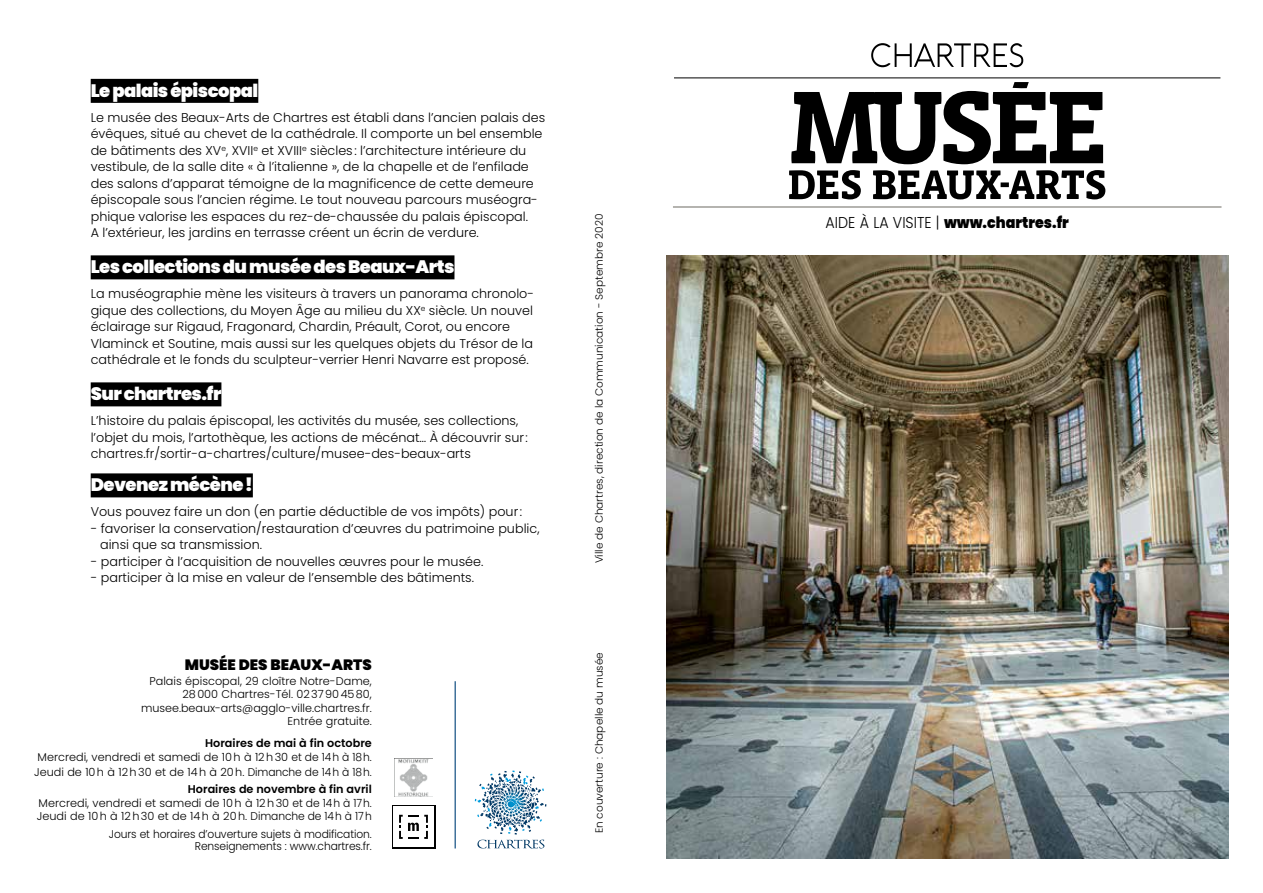
<style>
.page{position:relative;width:1263px;height:893px;background:#fff}
.page>*{position:absolute;margin:0;border:0;box-sizing:border-box;transform-origin:0 0}
.t1{font:900 18px "Poppins";letter-spacing:-.03em;color:#fff}
.t2{font:900 15.75px "Poppins";color:#000;scale:.91 1}
.t3{font:900 15px "Poppins";color:#000}
.t4{font:300 12.75px/16.5px "Poppins";color:#000}
.t5{font:300 11.25px/13.5px "Poppins";color:#000;text-align:right}
.t6{font:300 11.25px/11.7px "Poppins";color:#000;text-align:right;scale:.95 1}
.t7{font:600 11.25px "Poppins";color:#000}
.t8{font:300 10.5px "Poppins";color:#000}
.s1{font-weight:300}
</style>
<div class="page">
<img style="left:666px;top:255px;width:562px;height:604px">
<div style="left:91px;top:79px;width:167px;height:24px;background:#000"></div>
<div style="left:91px;top:255px;width:363px;height:24px;background:#000"></div>
<div style="left:91px;top:382px;width:130px;height:24px;background:#000"></div>
<div style="left:91px;top:473px;width:162px;height:24px;background:#000"></div>
<hr style="left:673px;top:207px;width:548px;height:1px;background:#6c6961">
<svg style="left:871px;top:43px;width:152px;height:24px"></svg>
<hr style="left:674px;top:78px;width:546px;height:1px;background:#000">
<svg style="left:791px;top:82px;width:312px;height:82px"></svg>
<svg style="left:789px;top:170px;width:316px;height:29px"></svg>
<svg style="left:399px;top:815px;width:29px;height:24px"></svg>
<svg style="left:394px;top:758px;width:39px;height:39px"></svg>
<img style="left:394px;top:759px;width:38px;height:37px">
<svg style="left:477px;top:840px;width:67px;height:8px"></svg>
<svg style="left:475px;top:799px;width:6px;height:4px"></svg>
<svg style="left:487px;top:808px;width:3px;height:4px"></svg>
<svg style="left:508px;top:827px;width:4px;height:7px"></svg>
<svg style="left:533px;top:818px;width:9px;height:4px"></svg>
<svg style="left:498px;top:770px;width:37px;height:15px"></svg>
<hr style="left:455px;top:681px;width:1px;height:167px;background:#00437a">
<h1 class="t1" style="left:91px;top:80px;width:169px">Le palais épiscopal</h1>
<p class="t4" style="left:91px;top:109px;width:456px">Le musée des Beaux-Arts de Chartres est établi dans l’ancien palais des évêques, situé au chevet de la cathédrale. Il comporte un bel ensemble de bâtiments des XV<sup>e</sup>, XVII<sup>e</sup> et XVIII<sup>e</sup> siècles: l’architecture intérieure du vestibule, de la salle dite « à l’italienne », de la chapelle et de l’enfilade des salons d’apparat témoigne de la magnificence de cette demeure épiscopale sous l’ancien régime. Le tout nouveau parcours muséogra&shy;phique valorise les espaces du rez-de-chaussée du palais épiscopal.<br>A l’extérieur, les jardins en terrasse créent un écrin de verdure.</p>
<h1 class="t1" style="left:91px;top:257px;width:365px">Les collections du musée des Beaux-Arts</h1>
<p class="t4" style="left:91px;top:286px;width:445px">La muséographie mène les visiteurs à travers un panorama chronolo&shy;gique des collections, du Moyen Âge au milieu du XX<sup>e</sup> siècle. Un nouvel éclairage sur Rigaud, Fragonard, Chardin, Préault, Corot, ou encore Vlaminck et Soutine, mais aussi sur les quelques objets du Trésor de la cathédrale et le fonds du sculpteur-verrier Henri Navarre est proposé.</p>
<h1 class="t1" style="left:91px;top:384px;width:132px">Sur chartres.fr</h1>
<p class="t4" style="left:91px;top:413px;width:439px">L’histoire du palais épiscopal, les activités du musée, ses collections, l’objet du mois, l’artothèque, les actions de mécénat… À découvrir sur: chartres.fr/sortir-a-chartres/culture/musee-des-beaux-arts</p>
<h1 class="t1" style="left:91px;top:475px;width:164px">Devenez mécène!</h1>
<p class="t4" style="left:91px;top:504px;width:433px">Vous pouvez faire un don (en partie déductible de vos impôts) pour:</p>
<p class="t4" style="left:100px;top:520px;width:441px;text-indent:-9px">- favoriser la conservation/restauration d’œuvres du patrimoine public, ainsi que sa transmission.</p>
<p class="t4" style="left:91px;top:553px;width:394px">- participer à l’acquisition de nouvelles œuvres pour le musée.</p>
<p class="t4" style="left:91px;top:570px;width:385px">- participer à la mise en valeur de l’ensemble des bâtiments.</p>
<p class="t3" style="left:185px;top:656px;width:188px">MUSÉE DES BEAUX-ARTS</p>
<p class="t5" style="left:141px;top:674px;width:232px">Palais épiscopal, 29 cloître Notre-Dame, 28000 Chartres-Tél. 0237904580, musee.beaux-arts@agglo-ville.chartres.fr.<br>Entrée gratuite.</p>
<p class="t7" style="left:205px;top:737px;width:168px">Horaires de mai à fin octobre</p>
<p class="t5" style="left:34px;top:749px;width:339px;line-height:15px;text-align:center">Mercredi, vendredi et samedi de 10h à 12h30 et de 14h à 18h.<br>Jeudi de 10h à 12h30 et de 14h à 20h. Dimanche de 14h à 18h.</p>
<p class="t7" style="left:188px;top:783px;width:185px">Horaires de novembre à fin avril</p>
<p class="t5" style="left:37px;top:796px;width:336px;text-align:left">Mercredi, vendredi et samedi de 10h à 12h30 et de 14h à 17h.<br>Jeudi de 10h à 12h30 et de 14h à 20h. Dimanche de 14h à 17h</p>
<p class="t6" style="left:109px;top:828px;width:278px">Jours et horaires d’ouverture sujets à modification.<br>Renseignements : www.chartres.fr.</p>
<p class="t8" style="left:593px;top:563px;width:351px;rotate:-90deg">Ville de Chartres, direction de la Communication - Septembre 2020</p>
<p class="t2" style="left:826px;top:214px;width:269px"><span class="s1">AIDE À LA VISITE |</span> www.chartres.fr</p>
<p class="t8" style="left:593px;top:833px;width:183px;rotate:-90deg">En couverture : Chapelle du musée</p>
</div>
